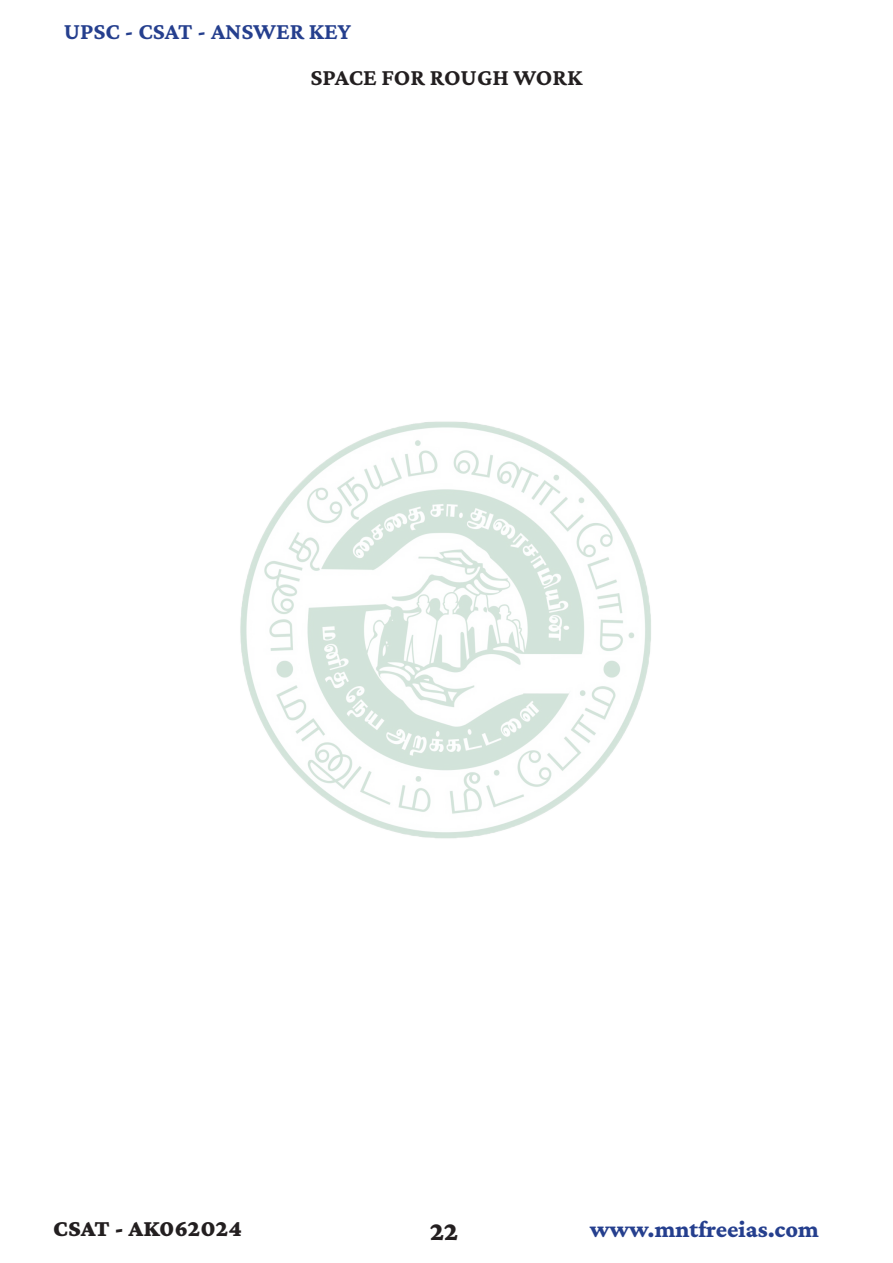
<style>
.page{position:relative;width:893px;height:1263px;background:#fff}
.page>*{position:absolute;margin:0;border:0;box-sizing:border-box;transform-origin:0 0}
.t1{font:900 27px "Crimson Pro";color:#231f20}
.t2{font:700 24px "Crimson Pro";color:#253f8e}
.t3{font:800 24px "Crimson Pro";color:#253f8e}
.t4{font:700 24px "Crimson Pro";color:#231f20}
.t5{font:900 24px "Crimson Pro";color:#231f20}
</style>
<div class="page">
<img style="left:240px;top:421px;width:411px;height:418px">
<p class="t2" style="left:64px;top:16px;width:289px">UPSC - CSAT - ANSWER KEY</p>
<p class="t4" style="left:310px;top:61px;width:274px">SPACE FOR ROUGH WORK</p>
<p class="t5" style="left:53px;top:1213px;width:190px">CSAT - AK062024</p>
<p class="t1" style="left:430px;top:1214px;width:30px">22</p>
<p class="t3" style="left:590px;top:1214px;width:231px">www.mntfreeias.com</p>
</div>
